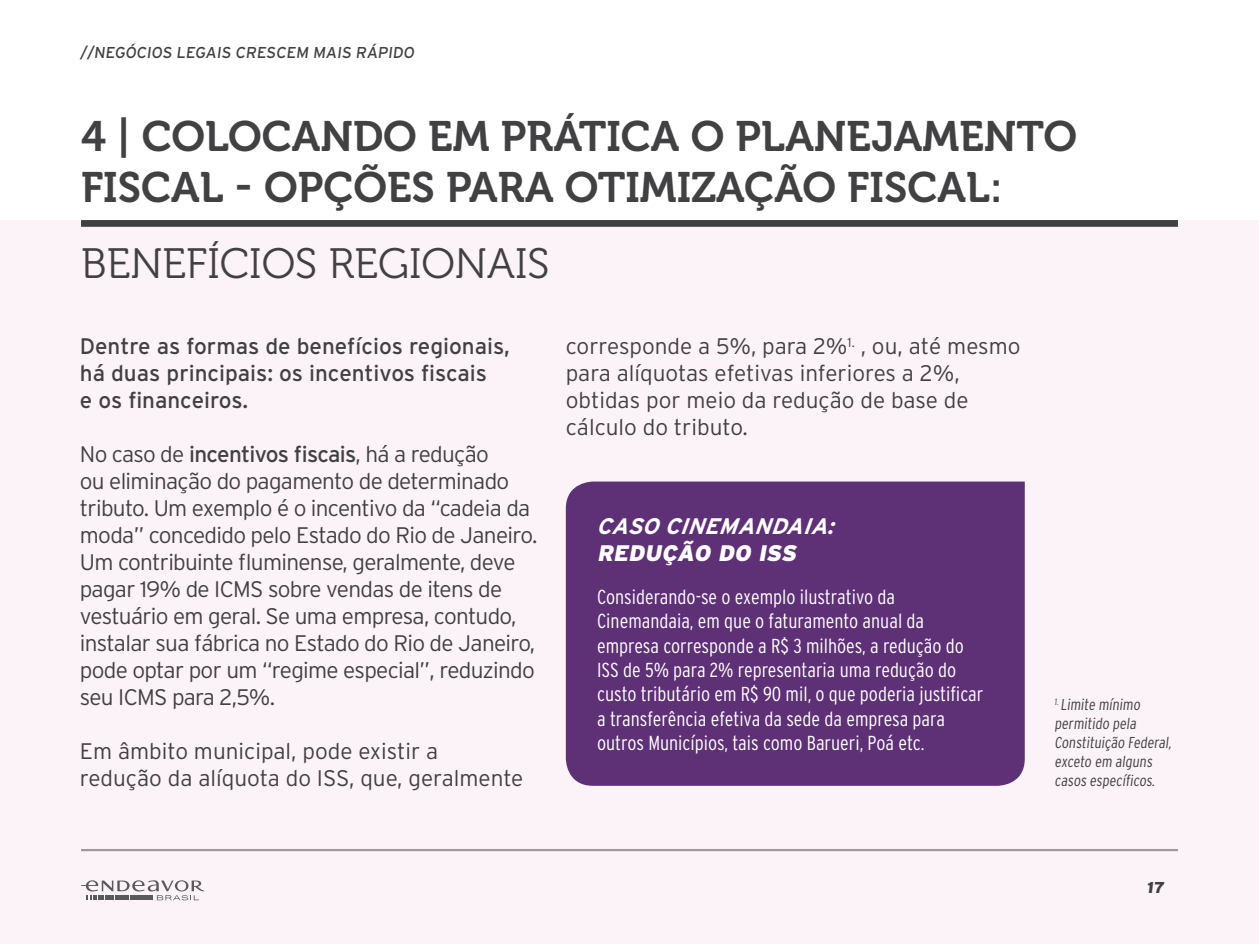
<style>
.page{position:relative;width:1259px;height:944px;background:#fff}
.page>*{position:absolute;margin:0;border:0;box-sizing:border-box;transform-origin:0 0}
.t1{font:42.3px/50.9px "Museo 700";color:#414042}
.t2{font:42.3px "Museo 300";color:#414042}
.t3{font:300 22.5px/27px "Interstate";letter-spacing:-.03em;color:#414042}
.t4{font:300 22.5px/27px "Interstate";color:#414042}
.t5{font:22.5px/27px "Interstate";color:#414042}
.t6{font:italic 700 22.5px "Interstate";color:#fff}
.t7{font:italic 900 22.5px "Interstate";color:#fff}
.t8{font:300 condensed 20.25px/24.3px "Interstate";color:#fff}
.t9{font:300 condensed 15.75px/18.9px "Interstate";color:#414042}
.t10{font:15.75px "Interstate";color:#414042}
.t11{font:900 15.75px "Interstate";color:#414042}
.s1{font-weight:400}
</style>
<div class="page">
<div style="left:0;top:220px;width:1259px;height:724px;background:#fcf3f9"></div>
<svg style="left:81px;top:880px;width:123px;height:20px"></svg>
<div style="left:81px;top:220px;width:1097px;height:7px;background:#414042"></div>
<hr style="left:81px;top:849px;width:1097px;height:2px;background:#414042">
<div style="left:566px;top:482px;width:458px;height:304px;background:#5e3075"></div>
<p class="t10" style="left:80px;top:44px;width:338px">//Negócios legais crescem mais rápido</p>
<h1 class="t1" style="left:81px;top:111px;width:997px">4 | COLOCANDO EM PRÁTICA O PLANEJAMENTO<br>FISCAL - OPÇÕES PARA OTIMIZAÇÃO FISCAL:</h1>
<h1 class="t2" style="left:81px;top:241px;width:275px">BENEFÍCIOS REG</h1>
<h1 class="t2" style="left:409px;top:241px;width:142px">IONAIS</h1>
<p class="t5" style="left:80px;top:333px;width:431px">Dentre as formas de benefícios regionais, há duas principais: os incentivos fiscais<br>e os financeiros.</p>
<p class="t3" style="left:80px;top:441px;width:459px">No caso de <span class="s1">incentivos fiscais</span>, há a redução<br>ou eliminação do pagamento de determinado tributo. U m exemplo é o incentivo da “cadeia da moda” concedido pelo Estado do Rio de Janeiro.<br>U m contribuinte fluminense, geralmente, deve pagar 19% de ICMS sobre vendas de itens de vestuário em geral. Se uma empresa, contudo, instalar sua fábrica no Estado do Rio de Janeiro, pode optar por um “regime especial”, reduzindo seu ICMS para 2,5%.</p>
<p class="t4" style="left:80px;top:738px;width:445px">Em âmbito municipal, pode existir a redução da alíquota do ISS, que, geralmente</p>
<p class="t4" style="left:566px;top:333px;width:456px">corresponde a 5%, para 2%<sup>1.</sup> , ou, até mesmo para alíquotas efetivas inferiores a 2%, obtidas por meio da redução de base de cálculo do tributo.</p>
<p class="t6" style="left:597px;top:513px;width:243px">CASO CINEMANDAIA:</p>
<p class="t7" style="left:597px;top:540px;width:17px">REDU</p>
<p class="t7" style="left:661px;top:540px;width:111px">ÇÃO DO ISS</p>
<p class="t8" style="left:597px;top:585px;width:388px">Considerando-se o exemplo ilustrativo da Cinemandaia, em que o faturamento anual da empresa corresponde a R$ 3 milhões, a redução do ISS de 5% para 2% representaria uma redução do custo tributário em R$ 90 mil, o que poderia justificar a transferência efetiva da sede da empresa para outros Municípios, tais como Barueri, Poá etc.</p>
<p class="t9" style="left:1054px;top:695px;width:121px"><sup>1.</sup> Limite mínimo permitido pela<br>Constituição Federal, exceto em alguns casos específicos.</p>
<p class="t11" style="left:1146px;top:878px;width:21px">17</p>
</div>
